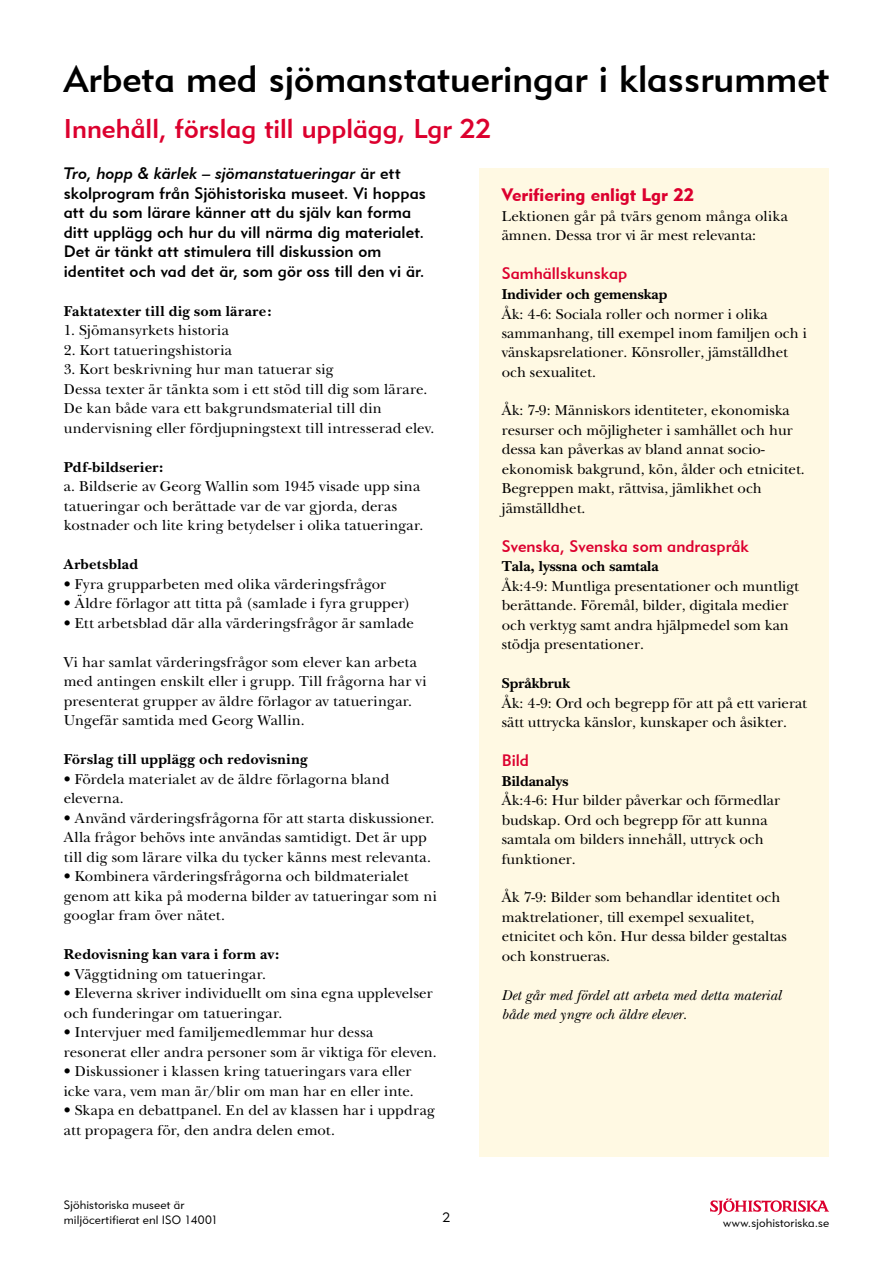
<style>
.page{position:relative;width:893px;height:1263px;background:#fff}
.page>*{position:absolute;margin:0;border:0;box-sizing:border-box;transform-origin:0 0}
.t1{font:37.5px "Geometric 415 BT Medium A";color:#000}
.t2{font:27px "Geometric 415 BT Medium A";color:#dc002e}
.t3{font:18px "Geometric 415 BT Black A";color:#dc002e}
.t4{font:16.5px/19.5px "Geometric 415 BT Medium A";letter-spacing:.005em;color:#000}
.t5{font:16.5px "Geometric 415 BT Medium A";color:#dc002e}
.t6{font:15px/19.5px "New Baskerville";color:#000}
.t7{font:15px/19.5px "New Baskerville";letter-spacing:.02em;color:#000}
.t8{font:700 15px "New Baskerville";letter-spacing:.025em;color:#000}
.t9{font:italic 15px/19.5px "New Baskerville";color:#000}
.t10{font:13.5px "Geometric 415 BT Lite A";color:#000}
.t11{font:12px/15px "Geometric 415 BT Lite A";letter-spacing:.01em;color:#000}
.s1{font-family:"Geometric 415 BT Medium Italic A"}
.s2{font-weight:700}
</style>
<div class="page">
<div style="left:479px;top:168px;width:350px;height:989px;background:#fff9e3"></div>
<svg style="left:710px;top:1198px;width:119px;height:17px"></svg>
<h3 class="t1" style="left:64px;top:56px;width:767px">Arbeta med sjömanstatueringar i klassrummet</h3>
<h4 class="t2" style="left:64px;top:111px;width:428px">Innehåll, förslag till upplägg, Lgr 22</h4>
<p class="t4" style="left:64px;top:164px;width:364px"><span class="s1">Tro, hopp &amp; kärlek – sjömanstatueringar</span> är ett skolprogram från Sjöhistoriska museet. Vi hoppas att du som lärare känner att du själv kan forma ditt upplägg och hur du vill närma dig materialet.<br>Det är tänkt att stimulera till diskussion om identitet och vad det är, som gör oss till den vi är.</p>
<h5 class="t8" style="left:64px;top:302px;width:209px">Faktatexter till dig som lärare:</h5>
<p class="t6" style="left:64px;top:321px;width:167px">1. Sjömansyrkets historia</p>
<p class="t6" style="left:64px;top:340px;width:170px">2. Kort tatueringshistoria</p>
<p class="t7" style="left:64px;top:360px;width:271px">3. Kort beskrivning hur man tatuerar sig</p>
<p class="t6" style="left:64px;top:379px;width:365px">Dessa texter är tänkta som i ett stöd till dig som lärare.</p>
<p class="t6" style="left:64px;top:399px;width:372px">De kan både vara ett bakgrundsmaterial till din undervisning eller fördjupningstext till intresserad elev.</p>
<h5 class="t8" style="left:64px;top:458px;width:101px">Pdf-bildserier:</h5>
<p class="t6" style="left:64px;top:477px;width:361px">a. Bildserie av Georg Wallin som 1945 visade upp sina tatueringar och berättade var de var gjorda, deras kostnader och lite kring betydelser i olika tatueringar.</p>
<h5 class="t8" style="left:64px;top:556px;width:76px">Arbetsblad</h5>
<p class="t7" style="left:64px;top:574px;width:324px">• Fyra grupparbeten med olika värderingsfrågor</p>
<p class="t6" style="left:64px;top:594px;width:348px">• Äldre förlagor att titta på (samlade i fyra grupper)</p>
<p class="t7" style="left:64px;top:613px;width:352px">• Ett arbetsblad där alla värderingsfrågor är samlade</p>
<p class="t6" style="left:64px;top:652px;width:364px">Vi har samlat värderingsfrågor som elever kan arbeta med antingen enskilt eller i grupp. Till frågorna har vi presenterat grupper av äldre förlagor av tatueringar.<br>Ungefär samtida med Georg Wallin.</p>
<h5 class="t8" style="left:64px;top:751px;width:245px">Förslag till upplägg och redovisning</h5>
<p class="t6" style="left:64px;top:769px;width:327px">• Fördela materialet av de äldre förlagorna bland eleverna.</p>
<p class="t7" style="left:64px;top:808px;width:372px">• Använd värderingsfrågorna för att starta diskussioner.<br>Alla frågor behövs inte användas samtidigt. Det är upp till dig som lärare vilka du tycker känns mest relevanta.</p>
<p class="t6" style="left:64px;top:867px;width:375px">• Kombinera värderingsfrågorna och bildmaterialet genom att kika på moderna bilder av tatueringar som ni googlar fram över nätet.</p>
<h5 class="t8" style="left:64px;top:946px;width:217px">Redovisning kan vara i form av:</h5>
<p class="t7" style="left:64px;top:964px;width:204px">• Väggtidning om tatueringar.</p>
<p class="t6" style="left:64px;top:984px;width:370px">• Eleverna skriver individuellt om sina egna upplevelser och funderingar om tatueringar.</p>
<p class="t6" style="left:64px;top:1023px;width:374px">• Intervjuer med familjemedlemmar hur dessa resonerat eller andra personer som är viktiga för eleven.</p>
<p class="t6" style="left:64px;top:1062px;width:351px">• Diskussioner i klassen kring tatueringars vara eller icke vara, vem man är/blir om man har en eller inte.</p>
<p class="t6" style="left:64px;top:1101px;width:373px">• Skapa en debattpanel. En del av klassen har i uppdrag att propagera för, den andra delen emot.</p>
<p class="t3" style="left:502px;top:183px;width:194px">Verifiering enligt Lgr 22</p>
<p class="t6" style="left:502px;top:206px;width:288px">Lektionen går på tvärs genom många olika ämnen. Dessa tror vi är mest relevanta:</p>
<p class="t5" style="left:502px;top:264px;width:127px">Samhällskunskap</p>
<p class="t6" style="left:502px;top:285px;width:307px"><span class="s2">Individer och gemenskap<br></span>Åk: 4-6: Sociala roller och normer i olika sammanhang, till exempel inom familjen och i vänskapsrelationer. Könsroller, jämställdhet och sexualitet.</p>
<p class="t6" style="left:502px;top:401px;width:305px">Åk: 7-9: Människors identiteter, ekonomiska resurser och möjligheter i samhället och hur dessa kan påverkas av bland annat socio&shy;ekonomisk bakgrund, kön, ålder och etnicitet.<br>Begreppen makt, rättvisa, jämlikhet och jämställdhet.</p>
<p class="t5" style="left:502px;top:536px;width:249px">Svenska, Svenska som andraspråk</p>
<p class="t6" style="left:502px;top:557px;width:299px"><span class="s2">Tala, lyssna och samtala<br></span>Åk:4-9: Muntliga presentationer och muntligt berättande. Föremål, bilder, digitala medier och verktyg samt andra hjälpmedel som kan stödja presentationer.</p>
<p class="t6" style="left:502px;top:674px;width:307px"><span class="s2">Språkbruk<br></span>Åk: 4-9: Ord och begrepp för att på ett varierat sätt uttrycka känslor, kunskaper och åsikter.</p>
<p class="t5" style="left:502px;top:750px;width:29px">Bild</p>
<p class="t6" style="left:502px;top:771px;width:280px"><span class="s2">Bildanalys<br></span>Åk:4-6: Hur bilder påverkar och förmedlar budskap. Ord och begrepp för att kunna samtala om bilders innehåll, uttryck och funktioner.</p>
<p class="t6" style="left:502px;top:888px;width:287px">Åk 7-9: Bilder som behandlar identitet och maktrelationer, till exempel sexualitet, etnicitet och kön. Hur dessa bilder gestaltas och konstrueras.</p>
<p class="t9" style="left:502px;top:985px;width:281px">Det går med fördel att arbeta med detta material både med yngre och äldre elever.</p>
<p class="t11" style="left:64px;top:1197px;width:156px">Sjöhistoriska museet är miljöcertifierat enl ISO 14001</p>
<p class="t10" style="left:443px;top:1209px;width:9px">2</p>
<p class="t11" style="left:723px;top:1215px;width:108px">www.sjohistoriska.se</p>
</div>
